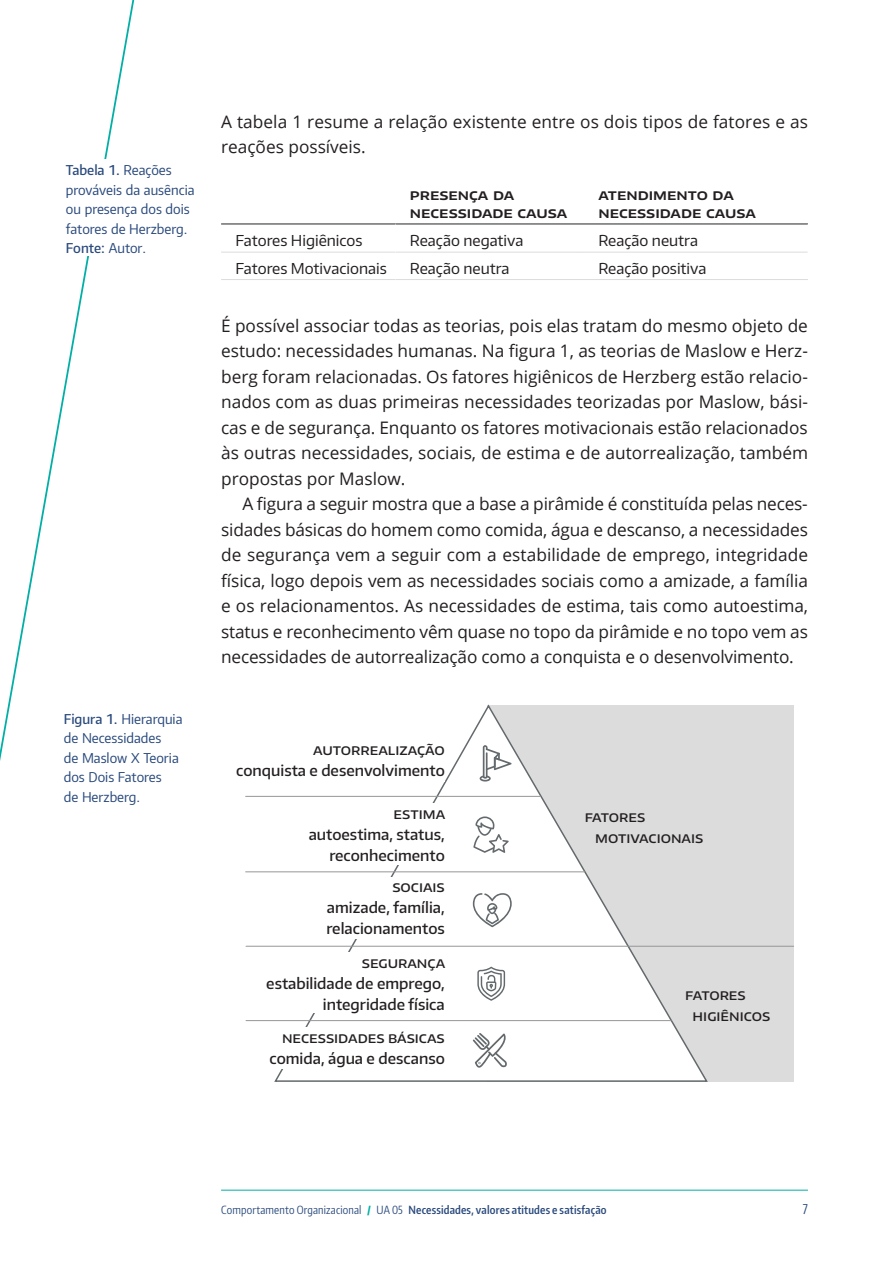
<style>
.page{position:relative;width:893px;height:1263px;background:#fff}
.page>*{position:absolute;margin:0;border:0;box-sizing:border-box;transform-origin:0 0}
.t1{font:17.25px/25.5px "Open Sans";color:#231f20;text-align:justify}
.t2{font:500 15px/21px "Encode Sans Normal";color:#231f20;text-align:right}
.t3{font:15px "Encode Sans Normal";color:#231f20}
.t4{font:600 15px/18px "Encode Sans Wide";color:#231f20}
.t5{font:13.5px/19.5px "Encode Sans Narrow";color:#29497c}
.t6{font:13.5px "Encode Sans Compressed";color:#29497c}
.t7{font:600 11.25px "Encode Sans Compressed";letter-spacing:.015em;color:#29497c}
.s1{font-weight:500}
.s2{font-weight:400}
.s3{font-weight:800;color:#01afa6}
</style>
<div class="page">
<svg style="left:0;top:0;width:135px;height:761px"></svg>
<hr style="left:221px;top:1190px;width:587px;height:1px;background:#01afa6">
<div style="left:64px;top:484px;width:136px;height:681px;background:#fff"></div>
<hr style="left:221px;top:223px;width:174px;height:2px;background:#6d6e71">
<hr style="left:395px;top:223px;width:189px;height:2px;background:#6d6e71">
<hr style="left:584px;top:223px;width:224px;height:2px;background:#6d6e71">
<hr style="left:221px;top:252px;width:174px;height:1px;background:#dcdcdc">
<hr style="left:221px;top:279px;width:174px;height:1px;background:#dcdcdc">
<hr style="left:395px;top:252px;width:189px;height:1px;background:#dcdcdc">
<hr style="left:584px;top:252px;width:223px;height:1px;background:#dcdcdc">
<hr style="left:395px;top:279px;width:189px;height:1px;background:#dcdcdc">
<hr style="left:584px;top:279px;width:224px;height:1px;background:#dcdcdc">
<div style="left:488px;top:705px;width:306px;height:376px;background:#dcdcdc"></div>
<svg style="left:273px;top:704px;width:436px;height:378px"></svg>
<svg style="left:473px;top:893px;width:39px;height:34px"></svg>
<svg style="left:473px;top:816px;width:36px;height:37px"></svg>
<svg style="left:477px;top:967px;width:28px;height:34px"></svg>
<svg style="left:480px;top:745px;width:31px;height:36px"></svg>
<hr style="left:246px;top:1020px;width:425px;height:1px;background:#969696">
<hr style="left:246px;top:871px;width:339px;height:1px;background:#969696">
<hr style="left:246px;top:946px;width:548px;height:1px;background:#969696">
<hr style="left:246px;top:796px;width:294px;height:1px;background:#969696">
<div style="left:254px;top:1027px;width:191px;height:42px;background:#fff"></div>
<div style="left:254px;top:952px;width:191px;height:60px;background:#fff"></div>
<div style="left:235px;top:740px;width:210px;height:41px;background:#fff"></div>
<div style="left:276px;top:803px;width:169px;height:62px;background:#fff"></div>
<div style="left:282px;top:877px;width:163px;height:61px;background:#fff"></div>
<svg style="left:473px;top:1033px;width:37px;height:35px"></svg>
<div style="left:64px;top:159px;width:136px;height:97px;background:#fff"></div>
<p class="t5" style="left:66px;top:160px;width:130px"><span class="s1">Tabela 1.</span> Reações prováveis da ausência ou presença dos dois fatores de Herzberg.<br><span class="s1">Fonte:</span> Autor.</p>
<p class="t5" style="left:64px;top:708px;width:120px"><span class="s1">Figura 1.</span> Hierarquia de Necessidades<br>de Maslow X Teoria dos Dois Fatores<br>de Herzberg.</p>
<p class="t1" style="left:221px;top:108px;width:588px">A tabela 1 resume a relação existente entre os dois tipos de fatores e as reações possíveis.</p>
<p class="t4" style="left:410px;top:185px;width:159px">PRESENÇA DA<br>NECESSIDADE CAUSA</p>
<p class="t4" style="left:598px;top:185px;width:159px">ATENDIMENTO DA<br>NECESSIDADE CAUSA</p>
<p class="t3" style="left:236px;top:231px;width:128px">Fatores Higiênicos</p>
<p class="t3" style="left:410px;top:231px;width:115px">Reação negativa</p>
<p class="t3" style="left:598px;top:231px;width:101px">Reação neutra</p>
<p class="t3" style="left:236px;top:258px;width:153px">Fatores Motivacionais</p>
<p class="t3" style="left:410px;top:258px;width:101px">Reação neutra</p>
<p class="t3" style="left:598px;top:258px;width:109px">Reação positiva</p>
<p class="t1" style="left:221px;top:312px;width:588px">É possível associar todas as teorias, pois elas tratam do mesmo objeto de estudo: necessidades humanas. Na figura 1, as teorias de Maslow e Herz&shy;berg foram relacionadas. Os fatores higiênicos de Herzberg estão relacio&shy;nados com as duas primeiras necessidades teorizadas por Maslow, bási&shy;cas e de segurança. Enquanto os fatores motivacionais estão relacionados às outras necessidades, sociais, de estima e de autorrealização, também propostas por Maslow.</p>
<p class="t1" style="left:221px;top:491px;width:589px;text-indent:21px">A figura a seguir mostra que a base a pirâmide é constituída pelas neces&shy;sidades básicas do homem como comida, água e descanso, a necessidades de segurança vem a seguir com a estabilidade de emprego, integridade física, logo depois vem as necessidades sociais como a amizade, a família e os relacionamentos. As necessidades de estima, tais como autoestima, status e reconhecimento vêm quase no topo da pirâmide e no topo vem as necessidades de autorrealização como a conquista e o desenvolvimento.</p>
<p class="t2" style="left:236px;top:739px;width:210px">autorrealização<br>conquista e desenvolvimento</p>
<p class="t2" style="left:309px;top:802px;width:138px">estima autoestima, status, reconhecimento</p>
<p class="t2" style="left:326px;top:876px;width:120px;text-align:justify;text-indent:66px">sociais amizade, família, relacionamentos</p>
<p class="t2" style="left:266px;top:951px;width:180px">segurança<br>estabilidade de emprego, integridade física</p>
<p class="t2" style="left:270px;top:1026px;width:177px">necessidades básicas comida, água e descanso</p>
<p class="t2" style="left:595px;top:805px;width:110px;text-align:left;text-indent:-10px">fatores motivacionais</p>
<p class="t2" style="left:693px;top:983px;width:79px;text-align:left;text-indent:-8px">fatores higiênicos</p>
<p class="t7" style="left:221px;top:1203px;width:387px"><span class="s2">Comportamento Organizacional</span> <span class="s3">/</span> <span class="s2">UA 05</span> Necessidades, valores atitudes e satisfação</p>
<p class="t6" style="left:803px;top:1200px;width:6px">7</p>
</div>
